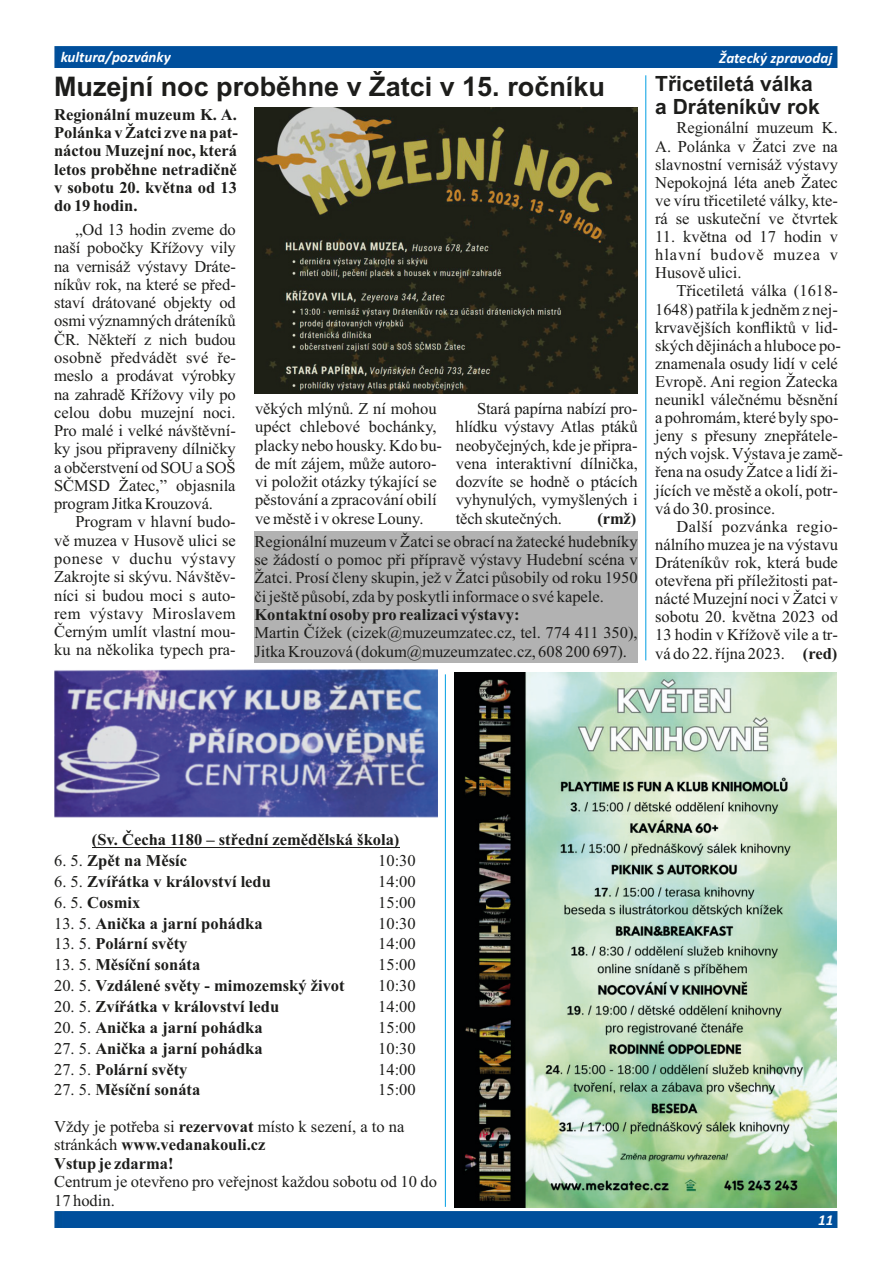
<style>
.page{position:relative;width:893px;height:1263px;background:#fff}
.page>*{position:absolute;margin:0;border:0;box-sizing:border-box;transform-origin:0 0}
.t1{font:700 27px "Arial";color:#1d1d1b}
.t2{font:700 21px "Arial";color:#1d1d1b}
.t3{font:16.5px/18.3px "Times New Roman";color:#1d1d1b;text-align:justify}
.t4{font:700 16.5px/18.3px "Times New Roman";color:#1d1d1b;text-align:justify}
.t5{font:italic 700 15px "Calibri";color:#fff}
.s1{font-weight:700}
.s2{font-weight:400}
</style>
<div class="page">
<div style="left:54px;top:1211px;width:784px;height:17px;background:#004f9c"></div>
<div style="left:54px;top:46px;width:783px;height:22px;background:#004f9c"></div>
<img style="left:54px;top:669px;width:383px;height:149px">
<hr style="left:92px;top:847px;width:307px;height:1px;background:#1d1d1b">
<hr style="left:445px;top:674px;width:1px;height:533px;background:#009fe3">
<img style="left:254px;top:108px;width:384px;height:286px">
<div style="left:254px;top:531px;width:384px;height:132px;background:#b2b2b2"></div>
<hr style="left:645px;top:75px;width:1px;height:585px;background:#009fe3">
<img style="left:455px;top:672px;width:382px;height:535px">
<p class="t5" style="left:61px;top:51px;width:112px">kultura/pozvánky</p>
<p class="t5" style="left:719px;top:51px;width:114px">Žatecký zpravodaj</p>
<h1 class="t1" style="left:54px;top:77px;width:552px">Muzejní noc proběhne v Žatci v 15. ročníku</h1>
<p class="t4" style="left:54px;top:107px;width:184px">Regionální muzeum K. A.</p>
<p class="t4" style="left:54px;top:125px;width:185px">Polánka v Žatci zve na pat&shy;náctou Muzejní noc, která letos proběhne netradičně v sobotu 20. května od 13 do 19 hodin.</p>
<p class="t3" style="left:54px;top:222px;width:183px;text-indent:21px">„Od 13 hodin zveme do naší pobočky Křížovy vily na vernisáž výstavy Dráte&shy;níkův rok, na které se před&shy;staví drátované objekty od osmi významných dráteníků ČR. Někteří z nich budou osobně předvádět své ře&shy;meslo a prodávat výrobky na zahradě Křížovy vily po celou dobu muzejní noci.<br>Pro malé i velké návštěvní&shy;ky jsou připraveny dílničky a občerstvení od SOU a SOŠ SČMSD Žatec,” objasnila program Jitka Krouzová.</p>
<p class="t3" style="left:54px;top:514px;width:183px;text-indent:21px">Program v hlavní budo&shy;vě muzea v Husově ulici se ponese v duchu výstavy Zakrojte si skývu. Návštěv&shy;níci si budou moci s auto&shy;rem výstavy Miroslavem Černým umlít vlastní mou&shy;ku na několika typech pra-</p>
<p class="t3" style="left:255px;top:401px;width:189px;text-align:left">věkých mlýnů. Z ní mohou upéct chlebové bochánky, placky nebo housky. Kdo bu&shy;de mít zájem, může autoro&shy;vi položit otázky týkající se pěstování a zpracování obilí ve městě i v okrese Louny.</p>
<p class="t3" style="left:456px;top:401px;width:183px;text-indent:21px">Stará papírna nabízí pro&shy;hlídku výstavy Atlas ptáků neobyčejných, kde je připra&shy;vena interaktivní dílnička, dozvíte se hodně o ptácích vyhynulých, vymyšlených i těch skutečných.</p>
<p class="t4" style="left:597px;top:511px;width:40px">(rmž)</p>
<p class="t3" style="left:254px;top:534px;width:385px">Regionální muzeum v Žatci se obrací na žatecké hudebníky se žádostí o pomoc při přípravě výstavy Hudební scéna v Žatci. Prosí členy skupin, jež v Žatci působily od roku 1950 či ještě působí, zda by poskytli informace o své kapele.</p>
<p class="t4" style="left:254px;top:607px;width:267px">Kontaktní osoby pro realizaci výstavy:</p>
<p class="t3" style="left:254px;top:625px;width:385px">Martin Čížek (cizek@muzeumzatec.cz, tel. 774 411 350),<br>Jitka Krouzová (dokum@muzeumzatec.cz, 608 200 697).</p>
<p class="t2" style="left:655px;top:75px;width:159px">Třicetiletá válka</p>
<p class="t2" style="left:655px;top:99px;width:166px">a Dráteníkův rok</p>
<p class="t3" style="left:655px;top:120px;width:184px;text-indent:21px">Regionální muzeum K.<br>A. Polánka v Žatci zve na slavnostní vernisáž výstavy Nepokojná léta aneb Žatec ve víru třicetileté války, kte&shy;rá se uskuteční ve čtvrtek</p>
<p class="t3" style="left:655px;top:229px;width:184px">11. května od 17 hodin v hlavní budově muzea v Husově ulici.</p>
<p class="t3" style="left:655px;top:283px;width:189px;text-align:left;text-indent:21px">Třicetiletá válka (1618-<br>1648) patřila k jedněm z nej&shy;krvavějších konfliktů v lid&shy;ských dějinách a hluboce po&shy;znamenala osudy lidí v celé<br>Evropě. Ani region Žatecka neunikl válečnému běsnění a pohromám, které byly spo&shy;jeny s přesuny znepřátele&shy;ných vojsk. Výstava je zamě&shy;řena na osudy Žatce a lidí ži&shy;jících ve městě a okolí, potr&shy;vá do 30. prosince.</p>
<p class="t3" style="left:655px;top:519px;width:184px;text-indent:21px">Další pozvánka regio&shy;nálního muzea je na výstavu Dráteníkův rok, která bude otevřena při příležitosti pat&shy;nácté Muzejní noci v Žatci v sobotu 20. května 2023 od 13 hodin v Křížově vile a tr&shy;vá do 22. října 2023. <span class="s1">(red)</span></p>
<p class="t4" style="left:92px;top:832px;width:309px">(Sv. Čecha 1180 – střední zemědělská škola)</p>
<p class="t4" style="left:54px;top:853px;width:134px"><span class="s2">6. 5.</span> Zpět na Měsíc</p>
<p class="t3" style="left:378px;top:853px;width:39px">10:30</p>
<p class="t4" style="left:54px;top:874px;width:218px"><span class="s2">6. 5.</span> Zvířátka v království ledu</p>
<p class="t3" style="left:378px;top:874px;width:39px">14:00</p>
<p class="t4" style="left:54px;top:895px;width:88px"><span class="s2">6. 5.</span> Cosmix</p>
<p class="t3" style="left:378px;top:895px;width:39px">15:00</p>
<p class="t4" style="left:54px;top:916px;width:210px"><span class="s2">13. 5.</span> Anička a jarní pohádka</p>
<p class="t3" style="left:378px;top:915px;width:39px">10:30</p>
<p class="t4" style="left:54px;top:936px;width:135px"><span class="s2">13. 5.</span> Polární světy</p>
<p class="t3" style="left:378px;top:936px;width:39px">14:00</p>
<p class="t4" style="left:54px;top:957px;width:148px"><span class="s2">13. 5.</span> Měsíční sonáta</p>
<p class="t3" style="left:378px;top:957px;width:39px">15:00</p>
<p class="t4" style="left:54px;top:978px;width:292px"><span class="s2">20. 5.</span> Vzdálené světy - mimozemský život</p>
<p class="t3" style="left:378px;top:978px;width:39px">10:30</p>
<p class="t4" style="left:54px;top:999px;width:227px"><span class="s2">20. 5.</span> Zvířátka v království ledu</p>
<p class="t3" style="left:378px;top:999px;width:39px">14:00</p>
<p class="t4" style="left:54px;top:1020px;width:210px"><span class="s2">20. 5.</span> Anička a jarní pohádka</p>
<p class="t3" style="left:378px;top:1020px;width:39px">15:00</p>
<p class="t4" style="left:54px;top:1041px;width:210px"><span class="s2">27. 5.</span> Anička a jarní pohádka</p>
<p class="t3" style="left:378px;top:1040px;width:39px">10:30</p>
<p class="t4" style="left:54px;top:1061px;width:135px"><span class="s2">27. 5.</span> Polární světy</p>
<p class="t3" style="left:378px;top:1061px;width:39px">14:00</p>
<p class="t4" style="left:54px;top:1082px;width:148px"><span class="s2">27. 5.</span> Měsíční sonáta</p>
<p class="t3" style="left:378px;top:1082px;width:39px">15:00</p>
<p class="t3" style="left:54px;top:1119px;width:352px;text-align:left">Vždy je potřeba si <span class="s1">rezervovat</span> místo k sezení, a to na stránkách <span class="s1">www.vedanakouli.cz<br>Vstup je zdarma!</span></p>
<p class="t3" style="left:54px;top:1174px;width:384px">Centrum je otevřeno pro veřejnost každou sobotu od 10 do<br>17 hodin.</p>
<p class="t5" style="left:818px;top:1213px;width:17px">11</p>
</div>
